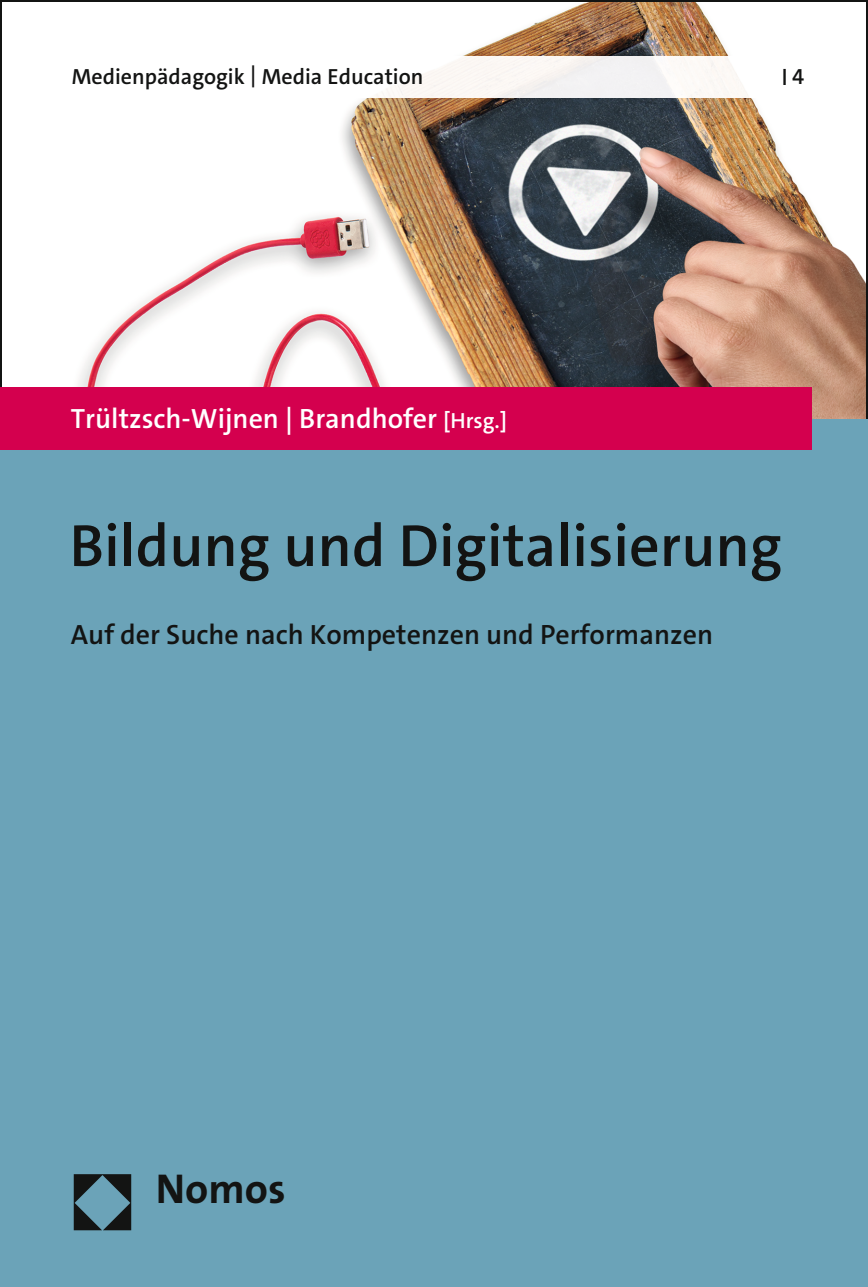
<style>
.page{position:relative;width:868px;height:1287px;background:#fff}
.page>*{position:absolute;margin:0;border:0;box-sizing:border-box;transform-origin:0 0}
.t1{font:600 60px "The Sans C5";color:#131413}
.t2{font:700 42px "The Sans Os F";color:#131413}
.t3{font:600 28px "The Sans C5";color:#131413}
.t4{font:600 28px "The Sans C5";color:#fff}
.t5{font:600 22px "The Sans C5";color:#131413}
.s1{font-size:22px}
</style>
<div class="page">
<img style="left:0;top:0;width:867px;height:420px">
<div style="left:0;top:420px;width:867px;height:867px;background:#6ba3b8"></div>
<div style="left:0;top:387px;width:811px;height:62px;background:#d4004e"></div>
<svg style="left:73px;top:1174px;width:58px;height:56px"></svg>
<p class="t5" style="left:72px;top:63px;width:353px">Medienpädagogik | Media Education</p>
<p class="t5" style="left:781px;top:63px;width:24px">l4</p>
<p class="t4" style="left:71px;top:401px;width:437px">Trültzsch-Wijnen | Brandhofer <span class="s1">[Hrsg.]</span></p>
<h1 class="t1" style="left:69px;top:507px;width:714px">Bildung und Digitalisierung</h1>
<p class="t3" style="left:71px;top:617px;width:643px">Auf der Suche nach Kompetenzen und Performanzen</p>
<h2 class="t2" style="left:156px;top:1162px;width:131px">Nomos</h2>
</div>
